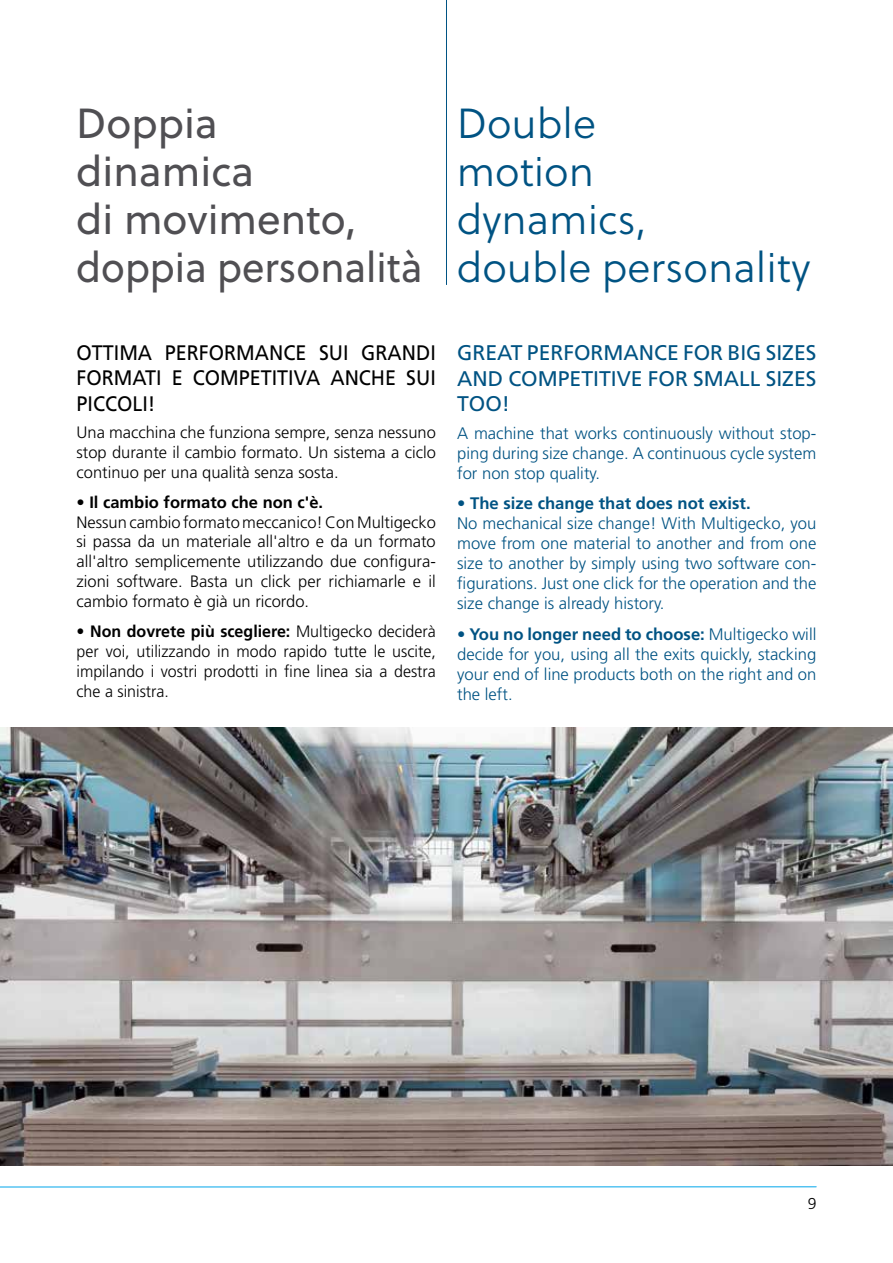
<style>
.page{position:relative;width:893px;height:1263px;background:#fff}
.page>*{position:absolute;margin:0;border:0;box-sizing:border-box;transform-origin:0 0}
.t1{font:42px/48px "Soleil";color:#504f53}
.t2{font:42px/48px "Soleil Lt";color:#005383}
.t3{font:21.15px/25.5px "Frutiger LT Std";color:#005383;text-align:justify}
.t4{font:21px/25.2px "Frutiger LT Std";color:#000;text-align:justify;scale:.94 1}
.t5{font:300 16.65px/20px "Frutiger LT Std";color:#005383;text-align:justify}
.t6{font:700 16.65px "Frutiger LT Std";color:#005383}
.t7{font:300 16.5px/19.8px "Frutiger LT Std";color:#000;text-align:justify}
.t8{font:700 16.5px "Frutiger LT Std";color:#000}
.t9{font:300 15.75px "Frutiger LT Std";color:#000}
.s1{font-weight:700}
</style>
<div class="page">
<svg style="left:0;top:1186px;width:817px;height:2px;background:#7fd1f4"></svg>
<hr style="left:446px;top:0;width:1px;height:285px;background:#005383">
<img style="left:0;top:727px;width:893px;height:438px">
<h1 class="t1" style="left:76px;top:98px;width:348px">Doppia<br>dinamica<br>di movimento, doppia personalità</h1>
<h1 class="t2" style="left:457px;top:99px;width:356px">Double<br>motion<br>dynamics,<br>double personality</h1>
<p class="t4" style="left:77px;top:340px;width:384px">OTTIMA PERFORMANCE SUI GRANDI FORMATI E COMPETITIVA ANCHE SUI PICCOLI!</p>
<p class="t7" style="left:77px;top:423px;width:361px">Una macchina che funziona sempre, senza nessuno stop durante il cambio formato. Un sistema a ciclo continuo per una qualità senza sosta.</p>
<p class="t8" style="left:77px;top:492px;width:248px">• Il cambio formato che non c'è.</p>
<p class="t7" style="left:77px;top:512px;width:361px">Nessun cambio formato meccanico! Con Multigecko si passa da un materiale all'altro e da un formato all'altro semplicemente utilizzando due configura&shy;zioni software. Basta un click per richiamarle e il cambio formato è già un ricordo.</p>
<p class="t7" style="left:77px;top:622px;width:361px">• <span class="s1">Non dovrete più scegliere:</span> Multigecko deciderà per voi, utilizzando in modo rapido tutte le uscite, impilando i vostri prodotti in fine linea sia a destra che a sinistra.</p>
<p class="t3" style="left:457px;top:340px;width:361px">GREAT PERFORMANCE FOR BIG SIZES AND COMPETITIVE FOR SMALL SIZES TOO!</p>
<p class="t5" style="left:457px;top:423px;width:361px">A machine that works continuously without stop&shy;ping during size change. A continuous cycle system for non stop quality.</p>
<p class="t6" style="left:457px;top:494px;width:295px">• The size change that does not exist.</p>
<p class="t5" style="left:457px;top:514px;width:361px">No mechanical size change! With Multigecko, you move from one material to another and from one size to another by simply using two software con&shy;figurations. Just one click for the operation and the size change is already history.</p>
<p class="t5" style="left:457px;top:624px;width:361px"><span class="s1">• You no longer need to choose:</span> Multigecko will decide for you, using all the exits quickly, stacking your end of line products both on the right and on the left.</p>
<p class="t9" style="left:808px;top:1194px;width:10px">9</p>
</div>
